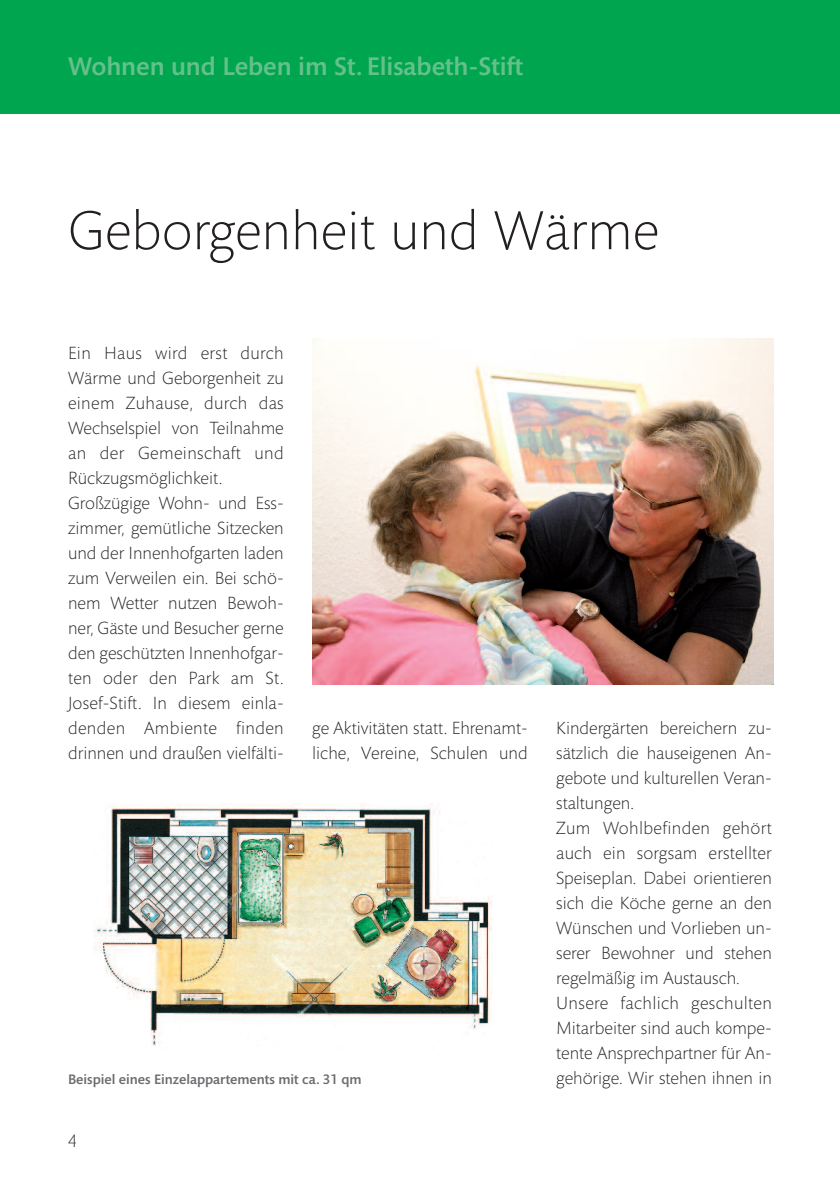
<style>
.page{position:relative;width:840px;height:1191px;background:#fff}
.page>*{position:absolute;margin:0;border:0;box-sizing:border-box;transform-origin:0 0}
.t1{font:300 56px "Mundo Sans Pro";color:#231f20}
.t2{font:500 26px "Mundo Sans Pro";color:#65c18b}
.t3{font:300 18px/25px "Mundo Sans Pro";color:#231f20}
.t4{font:500 14px "Mundo Sans Pro";color:#6c6d70}
</style>
<div class="page">
<div style="left:0;top:0;width:839px;height:113px;background:#00a54f"></div>
<img style="left:312px;top:338px;width:460px;height:346px">
<img style="left:94px;top:803px;width:398px;height:243px">
<h2 class="t2" style="left:68px;top:57px;width:456px">Wohnen und Leben im St. Elisabeth-Stift</h2>
<h1 class="t1" style="left:68px;top:209px;width:592px">Geborgenheit und Wärme</h1>
<p class="t3" style="left:68px;top:342px;width:217px">Ein Haus wird erst durch<br>Wärme und Geborgenheit zu einem Zuhause, durch das<br>Wechselspiel von Teilnahme an der Gemeinschaft und<br>Rückzugsmöglichkeit.<br>Großzügige Wohn- und Ess&shy;zimmer, gemütliche Sitzecken und der Innenhofgarten laden zum Verweilen ein. Bei schö&shy;nem Wetter nutzen Bewoh&shy;ner, Gäste und Besucher gerne den geschützten Innenhofgar&shy;ten oder den Park am St.<br>Josef-Stift. In diesem einla&shy;denden Ambiente finden drinnen und draußen vielfälti-</p>
<p class="t3" style="left:312px;top:717px;width:217px">ge Aktivitäten statt. Ehrenamt&shy;liche, Vereine, Schulen und</p>
<p class="t3" style="left:556px;top:717px;width:217px">Kindergärten bereichern zu&shy;sätzlich die hauseigenen An&shy;gebote und kulturellen Veran&shy;staltungen.<br>Zum Wohlbefinden gehört auch ein sorgsam erstellter<br>Speiseplan. Dabei orientieren sich die Köche gerne an den<br>Wünschen und Vorlieben un&shy;serer Bewohner und stehen regelmäßig im Austausch.<br>Unsere fachlich geschulten<br>Mitarbeiter sind auch kompe&shy;tente Ansprechpartner für An&shy;gehörige. Wir stehen ihnen in</p>
<p class="t4" style="left:68px;top:1074px;width:295px">Beispiel eines Einzelappartements mit ca. 31 qm</p>
<p class="t3" style="left:68px;top:1130px;width:11px">4</p>
</div>
